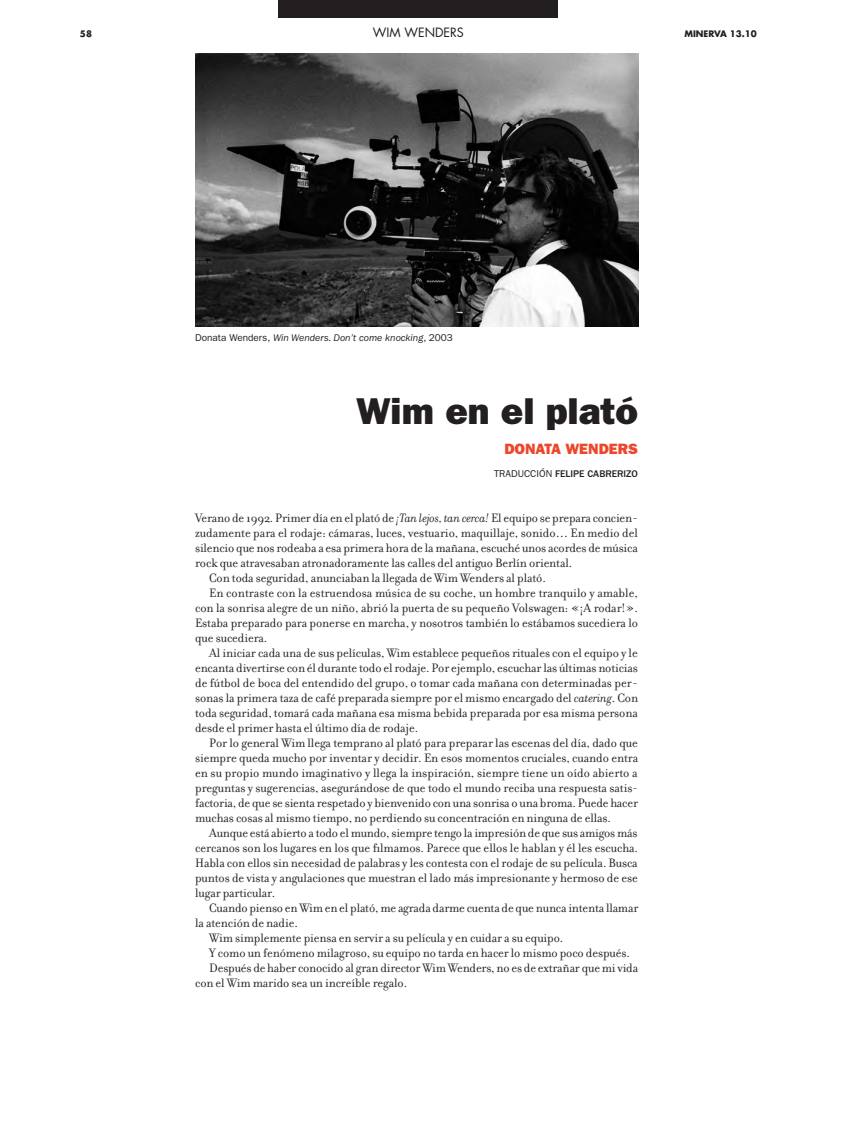
<style>
.page{position:relative;width:850px;height:1134px;background:#fff}
.page>*{position:absolute;margin:0;border:0;box-sizing:border-box;transform-origin:0 0}
.t1{font:37.5px "ITC Franklin Gothic Std Hvy";color:#231f20}
.t2{font:15px "ITC Franklin Gothic Std Hvy";color:#ed472b}
.t3{font:13.12px "Filosofia";letter-spacing:-.01em;color:#231f20}
.t4{font:12.5px "Futura";color:#231f20}
.t5{font:italic 10px "ITC Franklin Gothic Std";color:#231f20}
.t6{font:500 10px "ITC Franklin Gothic Std";color:#231f20}
.t7{font:700 8.75px "Futura";color:#231f20}
.s1{font-style:normal}
.s2{font-weight:400}
.s3{font-style:italic}
</style>
<div class="page">
<div style="left:278px;top:0;width:280px;height:18px;background:#231f20"></div>
<img style="left:195px;top:53px;width:443px;height:274px">
<p class="t7" style="left:80px;top:28px;width:14px">58</p>
<p class="t4" style="left:373px;top:24px;width:93px">WIM WENDERS</p>
<p class="t7" style="left:685px;top:28px;width:74px">MINERVA 13.10</p>
<p class="t5" style="left:195px;top:332px;width:259px"><span class="s1">Donata Wenders,</span> Win Wenders. Don’t come knocking<span class="s1">, 2003</span></p>
<h1 class="t1" style="left:356px;top:389px;width:284px">WIM EN EL PLATÓ</h1>
<p class="t2" style="left:504px;top:440px;width:135px">DONATA WENDERS</p>
<p class="t6" style="left:494px;top:468px;width:145px"><span class="s2">Traducción</span> FELIPE CABRERIZO</p>
<p class="t3" style="left:195px;top:510px;width:444px">Verano de 1992. Primer día en el plató de <span class="s3">¡Tan lejos, tan cerca!</span> El equipo se prepara concien-</p>
<p class="t3" style="left:195px;top:525px;width:444px">zudamente para el rodaje: cámaras, luces, vestuario, maquillaje, sonido… En medio del</p>
<p class="t3" style="left:195px;top:540px;width:444px">silencio que nos rodeaba a esa primera hora de la mañana, escuché unos acordes de música</p>
<p class="t3" style="left:195px;top:555px;width:379px">rock que atravesaban atronadoramente las calles del antiguo Berlín oriental.</p>
<p class="t3" style="left:209px;top:570px;width:338px">Con toda seguridad, anunciaban la llegada de Wim Wenders al plató.</p>
<p class="t3" style="left:209px;top:585px;width:430px">En contraste con la estruendosa música de su coche, un hombre tranquilo y amable,</p>
<p class="t3" style="left:195px;top:600px;width:444px">con la sonrisa alegre de un niño, abrió la puerta de su pequeño Volswagen: «¡A rodar!».</p>
<p class="t3" style="left:195px;top:615px;width:444px">Estaba preparado para ponerse en marcha, y nosotros también lo estábamos sucediera lo</p>
<p class="t3" style="left:195px;top:630px;width:74px">que sucediera.</p>
<p class="t3" style="left:209px;top:645px;width:430px">Al iniciar cada una de sus películas, Wim establece pequeños rituales con el equipo y le</p>
<p class="t3" style="left:195px;top:660px;width:444px">encanta divertirse con él durante todo el rodaje. Por ejemplo, escuchar las últimas noticias</p>
<p class="t3" style="left:195px;top:675px;width:444px">de fútbol de boca del entendido del grupo, o tomar cada mañana con determinadas per-</p>
<p class="t3" style="left:195px;top:690px;width:444px">sonas la primera taza de café preparada siempre por el mismo encargado del <span class="s3">catering</span>. Con</p>
<p class="t3" style="left:195px;top:705px;width:444px">toda seguridad, tomará cada mañana esa misma bebida preparada por esa misma persona</p>
<p class="t3" style="left:195px;top:720px;width:225px">desde el primer hasta el último día de rodaje.</p>
<p class="t3" style="left:209px;top:735px;width:430px">Por lo general Wim llega temprano al plató para preparar las escenas del día, dado que</p>
<p class="t3" style="left:195px;top:750px;width:445px">siempre queda mucho por inventar y decidir. En esos momentos cruciales, cuando entra</p>
<p class="t3" style="left:195px;top:765px;width:444px">en su propio mundo imaginativo y llega la inspiración, siempre tiene un oído abierto a</p>
<p class="t3" style="left:195px;top:780px;width:444px">preguntas y sugerencias, asegurándose de que todo el mundo reciba una respuesta satis-</p>
<p class="t3" style="left:195px;top:795px;width:444px">factoria, de que se sienta respetado y bienvenido con una sonrisa o una broma. Puede hacer</p>
<p class="t3" style="left:195px;top:810px;width:417px">muchas cosas al mismo tiempo, no perdiendo su concentración en ninguna de ellas.</p>
<p class="t3" style="left:209px;top:825px;width:430px">Aunque está abierto a todo el mundo, siempre tengo la impresión de que sus amigos más</p>
<p class="t3" style="left:195px;top:840px;width:444px">cercanos son los lugares en los que filmamos. Parece que ellos le hablan y él les escucha.</p>
<p class="t3" style="left:195px;top:855px;width:444px">Habla con ellos sin necesidad de palabras y les contesta con el rodaje de su película. Busca</p>
<p class="t3" style="left:195px;top:870px;width:444px">puntos de vista y angulaciones que muestran el lado más impresionante y hermoso de ese</p>
<p class="t3" style="left:195px;top:885px;width:82px">lugar particular.</p>
<p class="t3" style="left:209px;top:900px;width:430px">Cuando pienso en Wim en el plató, me agrada darme cuenta de que nunca intenta llamar</p>
<p class="t3" style="left:195px;top:915px;width:104px">la atención de nadie.</p>
<p class="t3" style="left:209px;top:930px;width:356px">Wim simplemente piensa en servir a su película y en cuidar a su equipo.</p>
<p class="t3" style="left:209px;top:945px;width:422px">Y como un fenómeno milagroso, su equipo no tarda en hacer lo mismo poco después.</p>
<p class="t3" style="left:209px;top:960px;width:430px">Después de haber conocido al gran director Wim Wenders, no es de extrañar que mi vida</p>
<p class="t3" style="left:195px;top:975px;width:214px">con el Wim marido sea un increíble regalo.</p>
</div>
